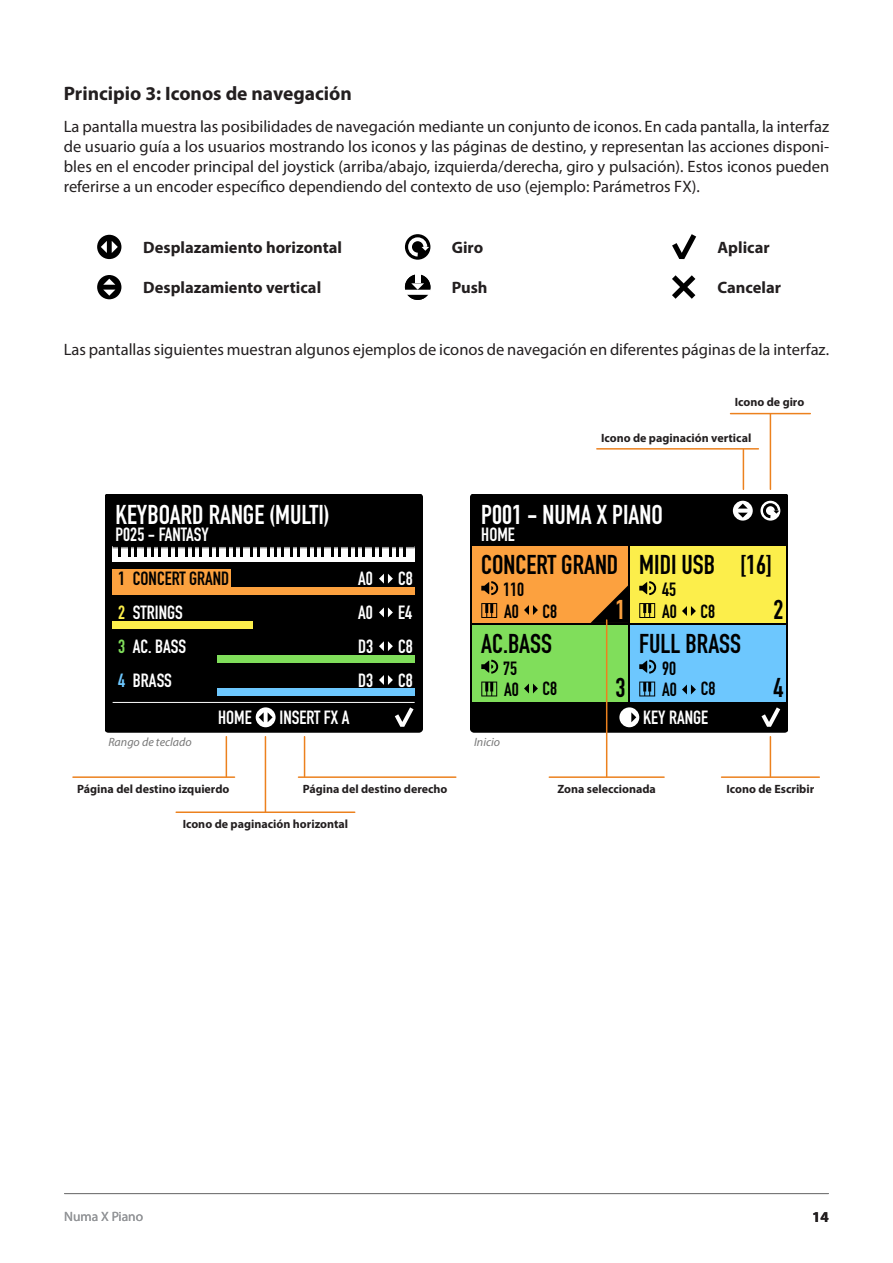
<style>
.page{position:relative;width:893px;height:1263px;background:#fff}
.page>*{position:absolute;margin:0;border:0;box-sizing:border-box;transform-origin:0 0}
.t1{font:26.85px "DIN Engschrift";color:#000}
.t2{font:26.85px "DIN Engschrift";color:#fff}
.t3{font:26.85px "DIN Engschrift";color:#fca13f}
.Title_2{font:700 19.5px "Myriad Pro";color:#231f20}
.t4{font:18.9px/33.8px "DIN Engschrift";color:#fff;text-align:justify}
.t5{font:18.9px/21.9px "DIN Engschrift";color:#000}
.Body{font:16.5px/19.8px "Myriad Pro";color:#231f20;text-align:justify}
.Body-2{font:700 16.5px "Myriad Pro";color:#231f20}
.t6{font:700 15px "Myriad Pro";color:#231f20}
.t7{font:13.5px "Myriad Pro";color:#939598}
.ballon_-_bottom{font:700 12px "Myriad Pro";color:#231f20}
.ballon_-_top{font:700 12px "Myriad Pro";color:#231f20}
.t8{font:italic 12px "Myriad Pro";color:#787878}
.s1{color:#fcee4b}
.s2{color:#80de5b}
.s3{color:#6dc7fe}
</style>
<div class="page">
<hr style="left:65px;top:1193px;width:763px;height:1px;background:#787878">
<div style="left:97px;top:235px;width:24px;height:24px;background:#000;border-radius:50%"></div>
<svg style="left:101px;top:241px;width:17px;height:12px"></svg>
<svg style="left:405px;top:234px;width:25px;height:26px"></svg>
<svg style="left:406px;top:235px;width:23px;height:23px"></svg>
<svg style="left:672px;top:234px;width:24px;height:25px"></svg>
<div style="left:97px;top:275px;width:24px;height:24px;background:#000;border-radius:50%"></div>
<svg style="left:103px;top:279px;width:12px;height:17px"></svg>
<svg style="left:405px;top:274px;width:25px;height:26px"></svg>
<div style="left:405px;top:274px;width:25px;height:26px;background:#000;border-radius:50%"></div>
<div style="left:415px;top:274px;width:5px;height:9px;background:#fff"></div>
<svg style="left:405px;top:283px;width:25px;height:12px"></svg>
<svg style="left:672px;top:275px;width:23px;height:24px"></svg>
<hr style="left:73px;top:776px;width:162px;height:2px;background:#ec811e">
<hr style="left:176px;top:811px;width:179px;height:2px;background:#ec811e">
<hr style="left:298px;top:776px;width:158px;height:2px;background:#ec811e">
<hr style="left:721px;top:776px;width:98px;height:2px;background:#ec811e">
<hr style="left:549px;top:776px;width:115px;height:2px;background:#ec811e">
<hr style="left:770px;top:737px;width:1px;height:39px;background:#ec811e">
<hr style="left:265px;top:737px;width:1px;height:75px;background:#ec811e">
<hr style="left:770px;top:414px;width:1px;height:75px;background:#ec811e">
<hr style="left:304px;top:737px;width:1px;height:39px;background:#ec811e">
<hr style="left:226px;top:737px;width:1px;height:39px;background:#ec811e">
<hr style="left:743px;top:449px;width:1px;height:40px;background:#ec811e">
<hr style="left:730px;top:413px;width:80px;height:1px;background:#ec811e">
<hr style="left:597px;top:448px;width:161px;height:2px;background:#ec811e">
<div style="left:105px;top:494px;width:318px;height:238px;background:#000"></div>
<div style="left:113px;top:546px;width:302px;height:16px;background:#fff"></div>
<div style="left:113px;top:546px;width:302px;height:2px;border:1px solid #909090"></div>
<svg style="left:118px;top:547px;width:3px;height:10px"></svg>
<svg style="left:128px;top:547px;width:9px;height:10px"></svg>
<svg style="left:144px;top:547px;width:17px;height:10px"></svg>
<svg style="left:168px;top:547px;width:10px;height:10px"></svg>
<svg style="left:185px;top:547px;width:17px;height:10px"></svg>
<svg style="left:209px;top:547px;width:10px;height:10px"></svg>
<svg style="left:226px;top:547px;width:17px;height:10px"></svg>
<svg style="left:250px;top:547px;width:10px;height:10px"></svg>
<svg style="left:267px;top:547px;width:16px;height:10px"></svg>
<svg style="left:290px;top:547px;width:10px;height:10px"></svg>
<svg style="left:307px;top:547px;width:17px;height:10px"></svg>
<svg style="left:331px;top:547px;width:10px;height:10px"></svg>
<svg style="left:348px;top:547px;width:17px;height:10px"></svg>
<svg style="left:372px;top:547px;width:10px;height:10px"></svg>
<svg style="left:389px;top:547px;width:17px;height:10px"></svg>
<hr style="left:113px;top:546px;width:302px;height:1px;background:#000">
<div style="left:113px;top:587px;width:302px;height:8px;background:#fca13f"></div>
<div style="left:113px;top:621px;width:140px;height:8px;background:#fcee4b"></div>
<div style="left:217px;top:655px;width:198px;height:8px;background:#80de5b"></div>
<div style="left:217px;top:688px;width:198px;height:8px;background:#6dc7fe"></div>
<hr style="left:113px;top:702px;width:302px;height:1px;background:#fff">
<div style="left:113px;top:569px;width:118px;height:18px;background:#fca13f"></div>
<div style="left:256px;top:707px;width:20px;height:20px;background:#fff;border-radius:50%"></div>
<svg style="left:395px;top:707px;width:19px;height:20px"></svg>
<svg style="left:259px;top:712px;width:14px;height:10px"></svg>
<svg style="left:379px;top:574px;width:14px;height:10px"></svg>
<svg style="left:379px;top:607px;width:14px;height:10px"></svg>
<svg style="left:379px;top:641px;width:14px;height:10px"></svg>
<svg style="left:379px;top:675px;width:14px;height:10px"></svg>
<div style="left:470px;top:494px;width:318px;height:238px;background:#000"></div>
<div style="left:472px;top:546px;width:156px;height:77px;background:#fca13f"></div>
<div style="left:630px;top:546px;width:156px;height:77px;background:#fcee4b"></div>
<div style="left:472px;top:625px;width:156px;height:76px;background:#80de5b"></div>
<div style="left:630px;top:625px;width:156px;height:76px;background:#6dc7fe"></div>
<svg style="left:481px;top:581px;width:18px;height:15px"></svg>
<svg style="left:639px;top:581px;width:18px;height:15px"></svg>
<svg style="left:639px;top:659px;width:18px;height:15px"></svg>
<svg style="left:481px;top:659px;width:18px;height:15px"></svg>
<svg style="left:591px;top:585px;width:37px;height:38px"></svg>
<svg style="left:481px;top:603px;width:16px;height:15px"></svg>
<svg style="left:639px;top:603px;width:16px;height:15px"></svg>
<svg style="left:639px;top:681px;width:16px;height:15px"></svg>
<svg style="left:481px;top:681px;width:16px;height:15px"></svg>
<svg style="left:524px;top:605px;width:14px;height:10px"></svg>
<svg style="left:682px;top:606px;width:14px;height:10px"></svg>
<svg style="left:524px;top:683px;width:14px;height:10px"></svg>
<svg style="left:682px;top:684px;width:14px;height:10px"></svg>
<svg style="left:760px;top:501px;width:20px;height:20px"></svg>
<svg style="left:761px;top:502px;width:18px;height:18px"></svg>
<svg style="left:761px;top:707px;width:19px;height:20px"></svg>
<svg style="left:619px;top:707px;width:20px;height:20px"></svg>
<div style="left:619px;top:707px;width:20px;height:20px;background:#fff;border-radius:50%"></div>
<svg style="left:631px;top:712px;width:5px;height:10px"></svg>
<svg style="left:733px;top:501px;width:20px;height:20px"></svg>
<div style="left:733px;top:501px;width:20px;height:20px;background:#fff;border-radius:50%"></div>
<svg style="left:738px;top:504px;width:10px;height:14px"></svg>
<hr style="left:606px;top:620px;width:1px;height:156px;background:#ec811e">
<p class="Title_2" style="left:64px;top:80px;width:290px">Principio 3: Iconos de navegación</p>
<p class="Body" style="left:64px;top:117px;width:767px">La pantalla muestra las posibilidades de navegación mediante un conjunto de iconos. En cada pantalla, la interfaz de usuario guía a los usuarios mostrando los iconos y las páginas de destino, y representan las acciones disponi&shy;bles en el encoder principal del joystick (arriba/abajo, izquierda/derecha, giro y pulsación). Estos iconos pueden referirse a un encoder específico dependiendo del contexto de uso (ejemplo: Parámetros FX).</p>
<p class="Body-2" style="left:143px;top:237px;width:200px">Desplazamiento horizontal</p>
<p class="Body-2" style="left:452px;top:237px;width:33px">Giro</p>
<p class="Body-2" style="left:718px;top:237px;width:54px">Aplicar</p>
<p class="Body-2" style="left:143px;top:277px;width:179px">Desplazamiento vertical</p>
<p class="Body-2" style="left:452px;top:277px;width:37px">Push</p>
<p class="Body-2" style="left:718px;top:277px;width:65px">Cancelar</p>
<p class="Body" style="left:64px;top:339px;width:767px">Las pantallas siguientes muestran algunos ejemplos de iconos de navegación en diferentes páginas de la interfaz.</p>
<p class="ballon_-_top" style="left:735px;top:394px;width:71px">Icono de giro</p>
<p class="ballon_-_top" style="left:601px;top:430px;width:152px">Icono de paginación vertical</p>
<h1 class="t2" style="left:116px;top:498px;width:216px">KEYBOARD RANGE (MULTI)</h1>
<p class="t4" style="left:116px;top:518px;width:95px">P025 - FANTASY</p>
<p class="t5" style="left:118px;top:568px;width:113px">1 CONCERT GRAND</p>
<p class="t4" style="left:118px;top:596px;width:66px"><span class="s1">2</span> STRINGS</p>
<p class="t4" style="left:118px;top:629px;width:70px"><span class="s2">3</span> AC. BASS<br><span class="s3">4</span> BRASS</p>
<p class="t4" style="left:358px;top:562px;width:17px">A0<br>A0<br>D3<br>D3</p>
<p class="t4" style="left:398px;top:562px;width:16px">C8<br>E4<br>C8<br>C8</p>
<h1 class="t2" style="left:481px;top:498px;width:183px">P001 - NUMA X PIANO</h1>
<h1 class="t1" style="left:481px;top:549px;width:139px">CONCERT GRAND</h1>
<p class="t5" style="left:503px;top:579px;width:55px">110<br>A0 C8</p>
<p class="t4" style="left:481px;top:518px;width:35px">HOME</p>
<h1 class="t1" style="left:639px;top:549px;width:134px">MIDI USB [16]</h1>
<p class="t5" style="left:662px;top:600px;width:16px">A0</p>
<p class="t5" style="left:662px;top:579px;width:16px">45</p>
<p class="t5" style="left:700px;top:600px;width:16px">C8</p>
<h1 class="t1" style="left:773px;top:594px;width:11px">2</h1>
<h1 class="t3" style="left:615px;top:594px;width:11px">1</h1>
<h1 class="t1" style="left:481px;top:628px;width:72px">AC.BASS</h1>
<h1 class="t1" style="left:639px;top:627px;width:103px">FULL BRASS</h1>
<p class="t5" style="left:503px;top:657px;width:16px">75</p>
<p class="t5" style="left:662px;top:657px;width:16px">90</p>
<p class="t5" style="left:504px;top:679px;width:16px">A0</p>
<h1 class="t1" style="left:615px;top:672px;width:11px">3</h1>
<h1 class="t1" style="left:773px;top:672px;width:11px">4</h1>
<p class="t5" style="left:542px;top:678px;width:16px">C8</p>
<p class="t5" style="left:701px;top:678px;width:16px">C8</p>
<p class="t5" style="left:662px;top:679px;width:16px">A0</p>
<p class="t4" style="left:218px;top:701px;width:35px">HOME</p>
<p class="t4" style="left:280px;top:701px;width:71px">INSERT FX A</p>
<p class="t4" style="left:643px;top:701px;width:66px">KEY RANGE</p>
<p class="t8" style="left:108px;top:734px;width:85px">Rango de teclado</p>
<p class="t8" style="left:474px;top:734px;width:28px">Inicio</p>
<p class="ballon_-_bottom" style="left:77px;top:781px;width:154px">Página del destino izquierdo</p>
<p class="ballon_-_bottom" style="left:183px;top:816px;width:167px">Icono de paginación horizontal</p>
<p class="ballon_-_bottom" style="left:303px;top:781px;width:146px">Página del destino derecho</p>
<p class="ballon_-_bottom" style="left:557px;top:781px;width:100px">Zona seleccionada</p>
<p class="ballon_-_bottom" style="left:726px;top:781px;width:89px">Icono de Escribir</p>
<p class="t7" style="left:64px;top:1208px;width:81px">Numa X Piano</p>
<p class="t6" style="left:812px;top:1207px;width:18px">14</p>
</div>
